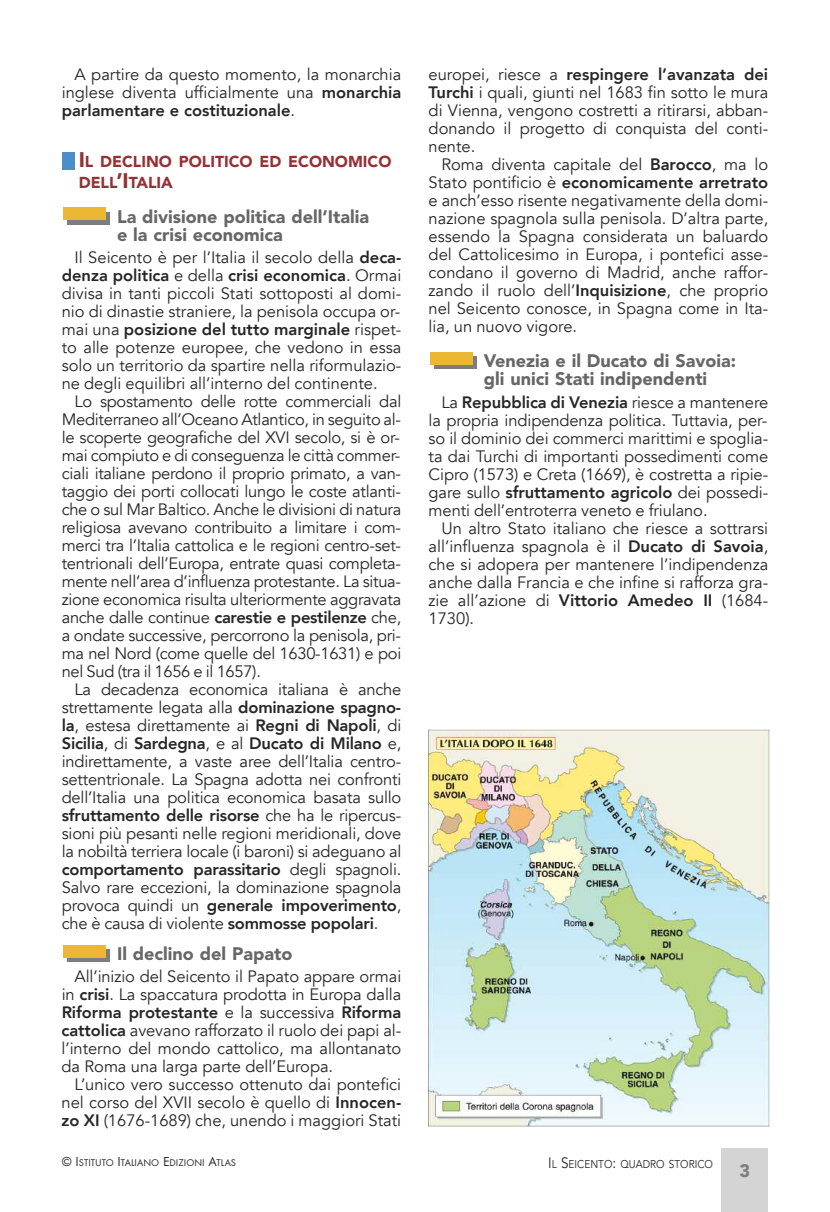
<style>
.page{position:relative;width:830px;height:1212px;background:#fff}
.page>*{position:absolute;margin:0;border:0;box-sizing:border-box;transform-origin:0 0}
.t1{font:900 18px/18px "Avenir";color:#686768}
.t2{font:900 18px "Avenir";color:#7d7d7d}
.t3{font:16.5px/18px "Avenir";color:#272627;text-align:justify}
.t4{font:900 15.75px/21px "Avenir";color:#973035}
.t5{font:11.25px "Avenir";color:#272627;scale:.9 1}
.t6{font:10.2px "Futura T";color:#272627}
.s1{font-weight:800}
.s2{font-size:21px}
.s3{font-size:13.5px}
.s4{font-size:15px}
</style>
<div class="page">
<div style="left:721px;top:1148px;width:46px;height:64px;background:#d4d4d4"></div>
<svg style="left:67px;top:949px;width:43px;height:13px"></svg>
<div style="left:63px;top:945px;width:43px;height:12px;background:#ecb834"></div>
<div style="left:62px;top:152px;width:12px;height:17px;background:#4c8ec7"></div>
<div style="left:67px;top:212px;width:43px;height:13px;background:#7d7d7d"></div>
<div style="left:63px;top:208px;width:43px;height:12px;background:#ecb834"></div>
<div style="left:434px;top:356px;width:42px;height:13px;background:#7d7d7d"></div>
<div style="left:430px;top:352px;width:42px;height:13px;background:#ecb834"></div>
<img style="left:428px;top:729px;width:340px;height:397px">
<p class="t3" style="left:62px;top:66px;width:341px;text-indent:13px">A partire da questo momento, la monarchia inglese diventa ufficialmente una <span class="s1">monarchia parlamentare e costituzionale</span>.</p>
<p class="t4" style="left:79px;top:152px;width:314px"><span class="s2">I</span>L DECLINO POLITICO ED ECONOMICO<br>DELL<span class="s2">’I</span>TALIA</p>
<p class="t1" style="left:117px;top:209px;width:253px">La divisione politica dell’Italia e la crisi economica</p>
<p class="t3" style="left:62px;top:249px;width:341px;text-indent:13px">Il Seicento è per l’Italia il secolo della <span class="s1">deca&shy;denza politica</span> e della <span class="s1">crisi economica</span>. Ormai divisa in tanti piccoli Stati sottoposti al domi&shy;nio di dinastie straniere, la penisola occupa or&shy;mai una <span class="s1">posizione del tutto marginale</span> rispet&shy;to alle potenze europee, che vedono in essa solo un territorio da spartire nella riformulazio&shy;ne degli equilibri all’interno del continente.</p>
<p class="t3" style="left:62px;top:393px;width:341px;text-indent:13px">Lo spostamento delle rotte commerciali dal Mediterraneo all’Oceano Atlantico, in seguito al&shy;le scoperte geografiche del XVI secolo, si è or&shy;mai compiuto e di conseguenza le città commer&shy;ciali italiane perdono il proprio primato, a van&shy;taggio dei porti collocati lungo le coste atlanti&shy;che o sul Mar Baltico. Anche le divisioni di natura religiosa avevano contribuito a limitare i com&shy;merci tra l’Italia cattolica e le regioni centro-set&shy;tentrionali dell’Europa, entrate quasi completa&shy;mente nell’area d’influenza protestante. La situa&shy;zione economica risulta ulteriormente aggravata anche dalle continue <span class="s1">carestie e pestilenze</span> che, a ondate successive, percorrono la penisola, pri&shy;ma nel Nord (come quelle del 1630-1631) e poi nel Sud (tra il 1656 e il 1657).</p>
<p class="t3" style="left:62px;top:681px;width:341px;text-indent:13px">La decadenza economica italiana è anche strettamente legata alla <span class="s1">dominazione spagno&shy;la</span>, estesa direttamente ai <span class="s1">Regni di Napoli</span>, di <span class="s1">Sicilia</span>, di <span class="s1">Sardegna</span>, e al <span class="s1">Ducato di Milano</span> e, indirettamente, a vaste aree dell’Italia centro&shy;settentrionale. La Spagna adotta nei confronti dell’Italia una politica economica basata sullo <span class="s1">sfruttamento delle risorse</span> che ha le ripercus&shy;sioni più pesanti nelle regioni meridionali, dove la nobiltà terriera locale (i baroni) si adeguano al <span class="s1">comportamento parassitario</span> degli spagnoli.<br>Salvo rare eccezioni, la dominazione spagnola provoca quindi un <span class="s1">generale impoverimento</span>, che è causa di violente <span class="s1">sommosse popolari</span>.</p>
<p class="t1" style="left:117px;top:946px;width:177px">Il declino del Papato</p>
<p class="t3" style="left:62px;top:968px;width:341px;text-indent:13px">All’inizio del Seicento il Papato appare ormai in <span class="s1">crisi</span>. La spaccatura prodotta in Europa dalla <span class="s1">Riforma protestante</span> e la successiva <span class="s1">Riforma cattolica</span> avevano rafforzato il ruolo dei papi al&shy;l’interno del mondo cattolico, ma allontanato da Roma una larga parte dell’Europa.</p>
<p class="t3" style="left:62px;top:1076px;width:341px;text-indent:13px">L’unico vero successo ottenuto dai pontefici nel corso del XVII secolo è quello di <span class="s1">Innocen&shy;zo XI</span> (1676-1689) che, unendo i maggiori Stati</p>
<p class="t3" style="left:428px;top:66px;width:341px">europei, riesce a <span class="s1">respingere l’avanzata dei Turchi</span> i quali, giunti nel 1683 fin sotto le mura di Vienna, vengono costretti a ritirarsi, abban&shy;donando il progetto di conquista del conti&shy;nente.</p>
<p class="t3" style="left:428px;top:156px;width:341px;text-indent:13px">Roma diventa capitale del <span class="s1">Barocco</span>, ma lo Stato pontificio è <span class="s1">economicamente arretrato </span>e anch’esso risente negativamente della domi&shy;nazione spagnola sulla penisola. D’altra parte, essendo la Spagna considerata un baluardo del Cattolicesimo in Europa, i pontefici asse&shy;condano il governo di Madrid, anche raffor&shy;zando il ruolo dell’<span class="s1">Inquisizione</span>, che proprio nel Seicento conosce, in Spagna come in Ita&shy;lia, un nuovo vigore.</p>
<p class="t1" style="left:483px;top:354px;width:253px">Venezia e il Ducato di Savoia: gli unici Stati indipendenti</p>
<p class="t3" style="left:428px;top:393px;width:341px;text-indent:13px">La <span class="s1">Repubblica di Venezia</span> riesce a mantenere la propria indipendenza politica. Tuttavia, per&shy;so il dominio dei commerci marittimi e spoglia&shy;ta dai Turchi di importanti possedimenti come Cipro (1573) e Creta (1669), è costretta a ripie&shy;gare sullo <span class="s1">sfruttamento agricolo</span> dei possedi&shy;menti dell’entroterra veneto e friulano.</p>
<p class="t3" style="left:428px;top:519px;width:341px;text-indent:13px">Un altro Stato italiano che riesce a sottrarsi all’influenza spagnola è il <span class="s1">Ducato di Savoia</span>, che si adopera per mantenere l’indipendenza anche dalla Francia e che infine si rafforza gra&shy;zie all’azione di <span class="s1">Vittorio Amedeo II</span> (1684- 1730).</p>
<p class="t6" style="left:62px;top:1156px;width:176px"><span class="s3">© I</span>STITUTO <span class="s3">I</span>TALIANO <span class="s3">E</span>DIZIONI <span class="s3">A</span>TLAS</p>
<p class="t5" style="left:548px;top:1159px;width:184px"><span class="s4">I</span>L <span class="s4">S</span>EICENTO<span class="s4">:</span> QUADRO STORICO</p>
<p class="t2" style="left:739px;top:1159px;width:12px">3</p>
</div>
